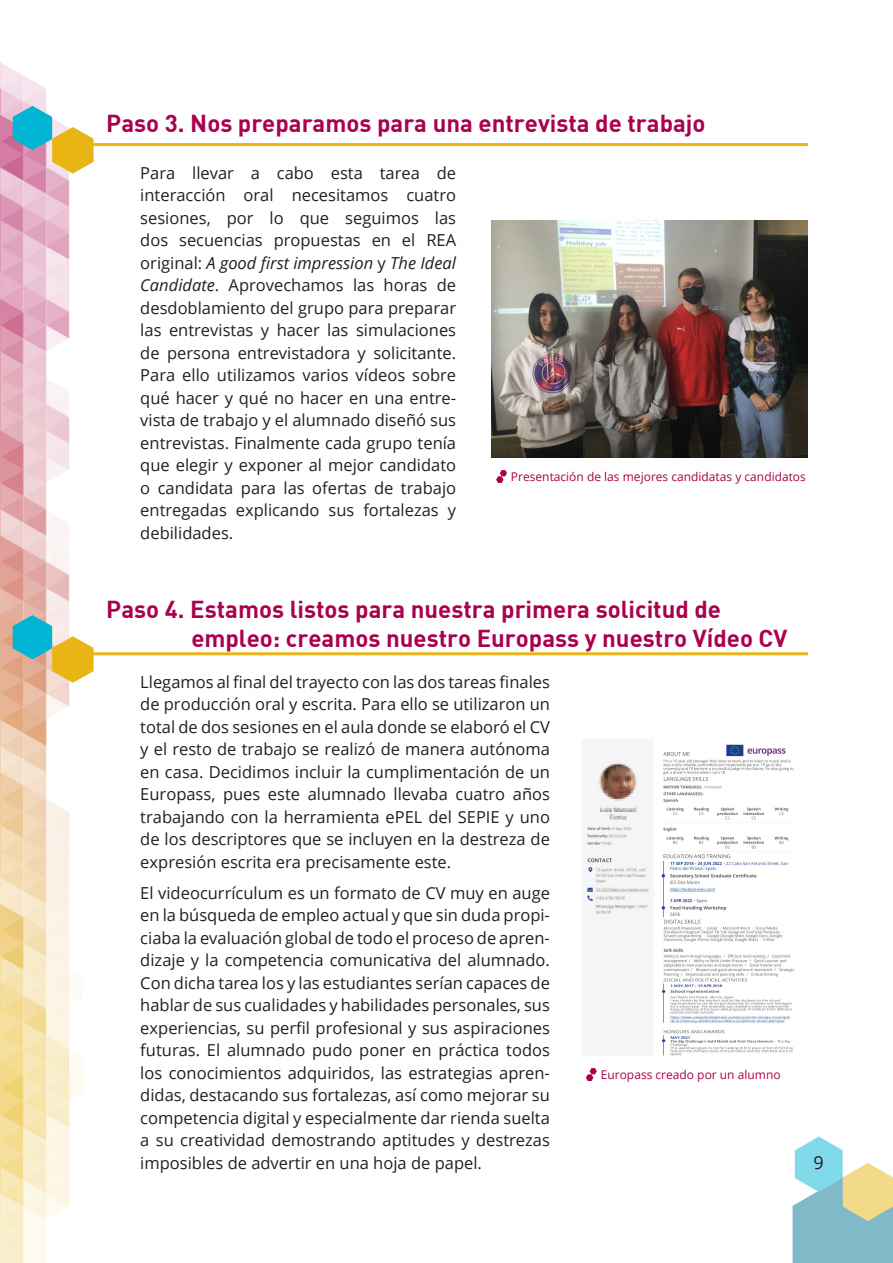
<style>
.page{position:relative;width:893px;height:1263px;background:#fff}
.page>*{position:absolute;margin:0;border:0;box-sizing:border-box;transform-origin:0 0}
.Título_Pasos{font:700 24px/28.8px "DIN";color:#ab004d}
.t1{font:18px "Open Sans";color:#231f20}
.base{font:16.5px/22.5px "Open Sans";color:#231f20;text-align:justify}
.pie_de_foto{font:12px "Open Sans";color:#ab004d}
.s1{font-style:italic}
</style>
<div class="page">
<svg style="left:792px;top:1136px;width:101px;height:127px"></svg>
<img style="left:0;top:62px;width:83px;height:1201px">
<hr style="left:86px;top:143px;width:722px;height:3px;background:#e8b514">
<svg style="left:13px;top:106px;width:81px;height:67px"></svg>
<svg style="left:496px;top:470px;width:11px;height:13px"></svg>
<svg style="left:586px;top:1068px;width:11px;height:13px"></svg>
<hr style="left:86px;top:652px;width:722px;height:3px;background:#e8b514">
<svg style="left:13px;top:615px;width:81px;height:68px;background:#b5c39b"></svg>
<img style="left:492px;top:220px;width:316px;height:237px">
<img style="left:586px;top:744px;width:208px;height:311px">
<p class="Título_Pasos" style="left:106px;top:107px;width:601px">Paso 3. Nos preparamos para una entrevista de trabajo</p>
<p class="base" style="left:140px;top:161px;width:317px">Para llevar a cabo esta tarea de interacción oral necesitamos cuatro sesiones, por lo que seguimos las dos secuencias propuestas en el REA original: <span class="s1">A good first impression</span> y <span class="s1">The Ideal Candidate</span>. Aprovechamos las horas de desdoblamiento del grupo para preparar las entrevistas y hacer las simulaciones de persona entrevistadora y solicitante.<br>Para ello utilizamos varios vídeos sobre qué hacer y qué no hacer en una entre&shy;vista de trabajo y el alumnado diseñó sus entrevistas. Finalmente cada grupo tenía que elegir y exponer al mejor candidato o candidata para las ofertas de trabajo entregadas explicando sus fortalezas y debilidades.</p>
<p class="pie_de_foto" style="left:511px;top:468px;width:296px">Presentación de las mejores candidatas y candidatos</p>
<p class="Título_Pasos" style="left:191px;top:594px;width:598px;text-indent:-85px">Paso 4. Estamos listos para nuestra primera solicitud de empleo: creamos nuestro Europass y nuestro Vídeo CV</p>
<p class="base" style="left:140px;top:670px;width:411px">Llegamos al final del trayecto con las dos tareas finales de producción oral y escrita. Para ello se utilizaron un total de dos sesiones en el aula donde se elaboró el CV y el resto de trabajo se realizó de manera autónoma en casa. Decidimos incluir la cumplimentación de un Europass, pues este alumnado llevaba cuatro años trabajando con la herramienta ePEL del SEPIE y uno de los descriptores que se incluyen en la destreza de expresión escrita era precisamente este.</p>
<p class="base" style="left:140px;top:881px;width:411px">El videocurrículum es un formato de CV muy en auge en la búsqueda de empleo actual y que sin duda propi&shy;ciaba la evaluación global de todo el proceso de apren&shy;dizaje y la competencia comunicativa del alumnado.<br>Con dicha tarea los y las estudiantes serían capaces de hablar de sus cualidades y habilidades personales, sus experiencias, su perfil profesional y sus aspiraciones futuras. El alumnado pudo poner en práctica todos los conocimientos adquiridos, las estrategias apren&shy;didas, destacando sus fortalezas, así como mejorar su competencia digital y especialmente dar rienda suelta a su creatividad demostrando aptitudes y destrezas imposibles de advertir en una hoja de papel.</p>
<p class="pie_de_foto" style="left:601px;top:1066px;width:181px">Europass creado por un alumno</p>
<p class="t1" style="left:813px;top:1150px;width:12px">9</p>
</div>
